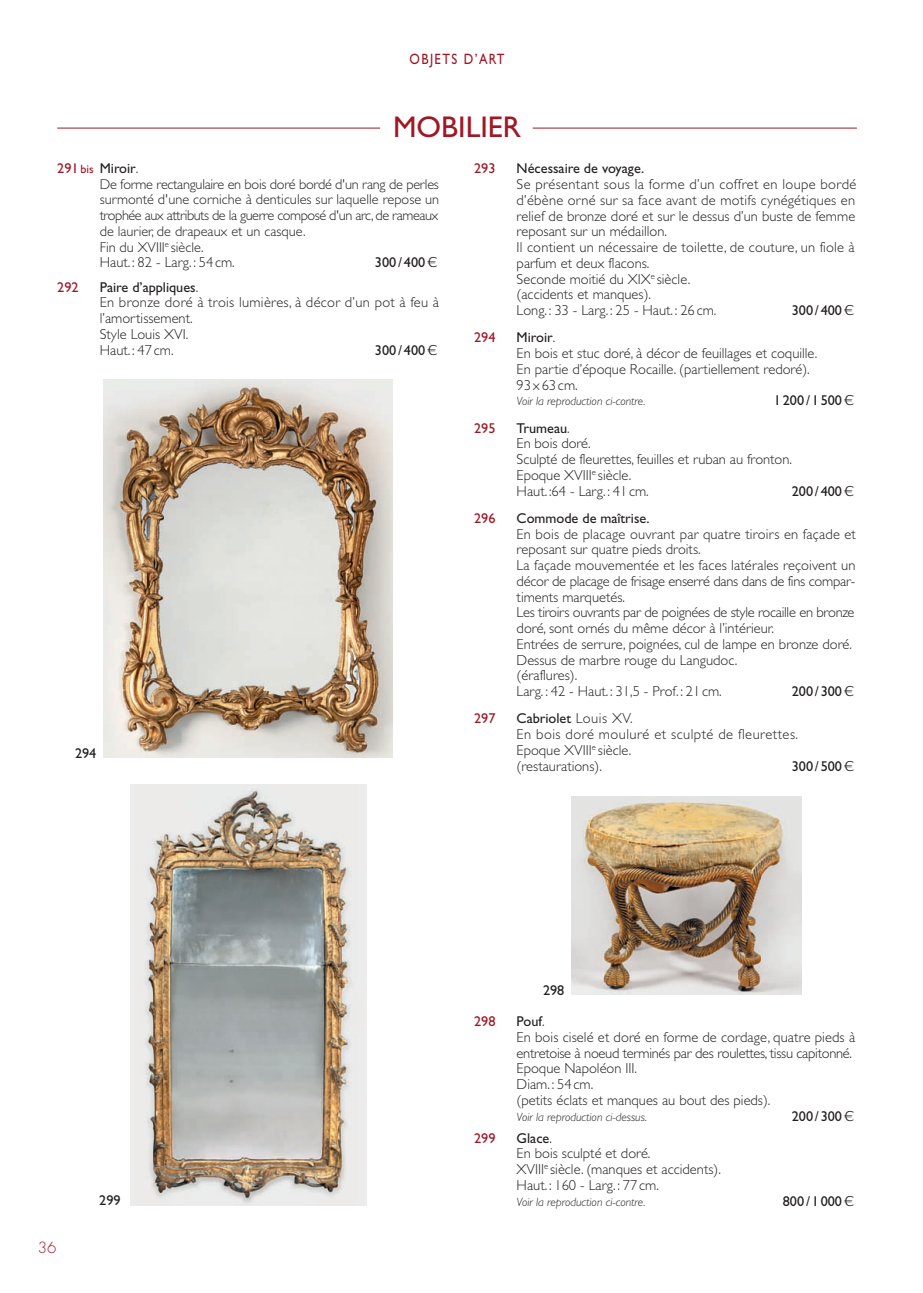
<style>
.page{position:relative;width:923px;height:1293px;background:#fff}
.page>*{position:absolute;margin:0;border:0;box-sizing:border-box;transform-origin:0 0}
.t1{font:30px "Gill Sans";color:#9e1825}
.t2{font:15px "Gill Sans";letter-spacing:.11em;color:#9e1825;scale:.85 1}
.t3{font:300 15px "Futura";color:#9e1825}
.t4{font:300 14.4px/15.8px "Gill Sans";color:#231f20}
.t5{font:300 14.4px/15.8px "Gill Sans";letter-spacing:.02em;color:#231f20}
.t6{font:300 14.4px/15.8px "Gill Sans";letter-spacing:.03em;color:#231f20}
.t7{font:300 14.25px/15.8px "Gill Sans";color:#231f20}
.t8{font:14.25px "Gill Sans";color:#231f20}
.t9{font:14.25px "Gill Sans";color:#9e1825}
.t10{font:italic 300 12px "Gill Sans";color:#231f20}
.s1{font-weight:400;color:#9e1825}
.s2{font-weight:400;font-size:12px;color:#9e1825}
.s3{font-weight:400}
.s4{font-size:14.4px}
.s5{font-weight:300;font-size:14.4px}
</style>
<div class="page">
<img style="left:103px;top:379px;width:290px;height:379px">
<img style="left:571px;top:796px;width:230px;height:198px">
<img style="left:130px;top:784px;width:237px;height:421px">
<hr style="left:57px;top:128px;width:323px;height:1px;background:#9e1825">
<hr style="left:533px;top:128px;width:324px;height:1px;background:#9e1825">
<p class="t2" style="left:409px;top:54px;width:113px">OBJETS D’ART</p>
<h1 class="t1" style="left:393px;top:117px;width:129px">MOBILIER</h1>
<p class="t7" style="left:100px;top:162px;width:341px;text-indent:-43px"><span class="s1">291</span> <span class="s2">bis</span> <span class="s3">Miroir</span><span class="s4">.<br></span>De forme rectangulaire en bois doré bordé d'un rang de perles surmonté d'une corniche à denticules sur laquelle repose un trophée aux attributs de la guerre composé d'un arc, de rameaux de laurier, de drapeaux et un casque.<br>Fin du XVIII<sup>e</sup> siècle.</p>
<p class="t4" style="left:100px;top:256px;width:137px">Haut. : 82 - Larg. : 54 cm.</p>
<p class="t8" style="left:375px;top:257px;width:52px">300 / 400</p>
<p class="t9" style="left:57px;top:282px;width:23px">292</p>
<p class="t8" style="left:100px;top:282px;width:100px">Paire d’appliques<span class="s5">.</span></p>
<p class="t5" style="left:100px;top:296px;width:341px">En bronze doré à trois lumières, à décor d’un pot à feu à l’amortissement.<br>Style Louis XVI.<br>Haut.: 47cm.</p>
<p class="t9" style="left:474px;top:163px;width:23px">293</p>
<p class="t8" style="left:516px;top:163px;width:129px">Nécessaire de voyage.</p>
<p class="t4" style="left:516px;top:178px;width:341px">Se présentant sous la forme d’un coffret en loupe bordé d’ébène orné sur sa face avant de motifs cynégétiques en relief de bronze doré et sur le dessus d’un buste de femme reposant sur un médaillon.<br>Il contient un nécessaire de toilette, de couture, un fiole à parfum et deux flacons.<br>Seconde moitié du XIX<sup>e</sup> siècle.<br>(accidents et manques).<br>Long.: 33 - Larg. : 25 - Haut. : 26 cm.</p>
<p class="t8" style="left:791px;top:305px;width:52px">300 / 400</p>
<p class="t9" style="left:474px;top:332px;width:23px">294</p>
<p class="t8" style="left:516px;top:332px;width:40px">Miroir<span class="s5">.</span></p>
<p class="t4" style="left:516px;top:347px;width:302px">En bois et stuc doré, à décor de feuillages et coquille.<br>En partie d’époque Rocaille. (partiellement redoré).<br>93x63cm.</p>
<p class="t10" style="left:516px;top:397px;width:130px">Voir la reproduction ci-contre.</p>
<p class="t8" style="left:774px;top:395px;width:70px">1200 / 1500</p>
<p class="t9" style="left:474px;top:423px;width:23px">295</p>
<p class="t8" style="left:516px;top:423px;width:55px">Trumeau<span class="s5">.</span></p>
<p class="t4" style="left:516px;top:437px;width:277px">En bois doré.<br>Sculpté de fleurettes, feuilles et ruban au fronton.<br>Epoque XVIII<sup>e</sup> siècle.<br>Haut.:64 - Larg.: 41cm.</p>
<p class="t8" style="left:375px;top:345px;width:52px">300 / 400</p>
<p class="t8" style="left:791px;top:486px;width:52px">200 / 400</p>
<p class="t8" style="left:75px;top:748px;width:23px">294</p>
<p class="t3" style="left:38px;top:1240px;width:20px">36</p>
<p class="t8" style="left:99px;top:1195px;width:23px">299</p>
<p class="t9" style="left:474px;top:513px;width:23px">296</p>
<p class="t8" style="left:516px;top:513px;width:135px">Commode de maîtrise.</p>
<p class="t4" style="left:516px;top:527px;width:341px">En bois de placage ouvrant par quatre tiroirs en façade et reposant sur quatre pieds droits.<br>La façade mouvementée et les faces latérales reçoivent un décor de placage de frisage enserré dans dans de fins compar - timents marquetés.<br>Les tiroirs ouvrants par de poignées de style rocaille en bronze doré, sont ornés du même décor à l’intérieur.<br>Entrées de serrure, poignées, cul de lampe en bronze doré.<br>Dessus de marbre rouge du Langudoc.<br>(éraflures).<br>Larg. : 42 - Haut. : 31,5 - Prof. : 21 cm.</p>
<p class="t8" style="left:791px;top:686px;width:52px">200 / 300</p>
<p class="t9" style="left:474px;top:713px;width:23px">297</p>
<p class="t8" style="left:516px;top:713px;width:117px">Cabriolet <span class="s5">Louis XV.</span></p>
<p class="t6" style="left:516px;top:728px;width:283px">En bois doré mouluré et sculpté de fleurettes.<br>Epoque XVIII<sup>e</sup> siècle.<br>(restaurations).</p>
<p class="t8" style="left:791px;top:761px;width:52px">300 / 500</p>
<p class="t8" style="left:543px;top:985px;width:23px">298</p>
<p class="t9" style="left:474px;top:1016px;width:23px">298</p>
<p class="t8" style="left:516px;top:1016px;width:30px">Pouf<span class="s5">.</span></p>
<p class="t4" style="left:516px;top:1030px;width:340px">En bois ciselé et doré en forme de cordage, quatre pieds à entretoise à noeud terminés par des roulettes, tissu capitonné.<br>Epoque Napoléon III.<br>Diam.: 54cm.<br>(petits éclats et manques au bout des pieds).</p>
<p class="t10" style="left:516px;top:1112px;width:132px">Voir la reproduction ci-dessus.</p>
<p class="t8" style="left:791px;top:1110px;width:52px">200 / 300</p>
<p class="t9" style="left:474px;top:1132px;width:23px">299</p>
<p class="t8" style="left:516px;top:1132px;width:37px">Glace<span class="s5">.</span></p>
<p class="t4" style="left:516px;top:1147px;width:206px">En bois sculpté et doré.<br>XVIII<sup>e</sup> siècle. (manques et accidents).<br>Haut.: 160 - Larg.: 77cm.</p>
<p class="t10" style="left:516px;top:1197px;width:130px">Voir la reproduction ci-contre.</p>
<p class="t8" style="left:783px;top:1195px;width:61px">800 / 1000</p>
</div>
